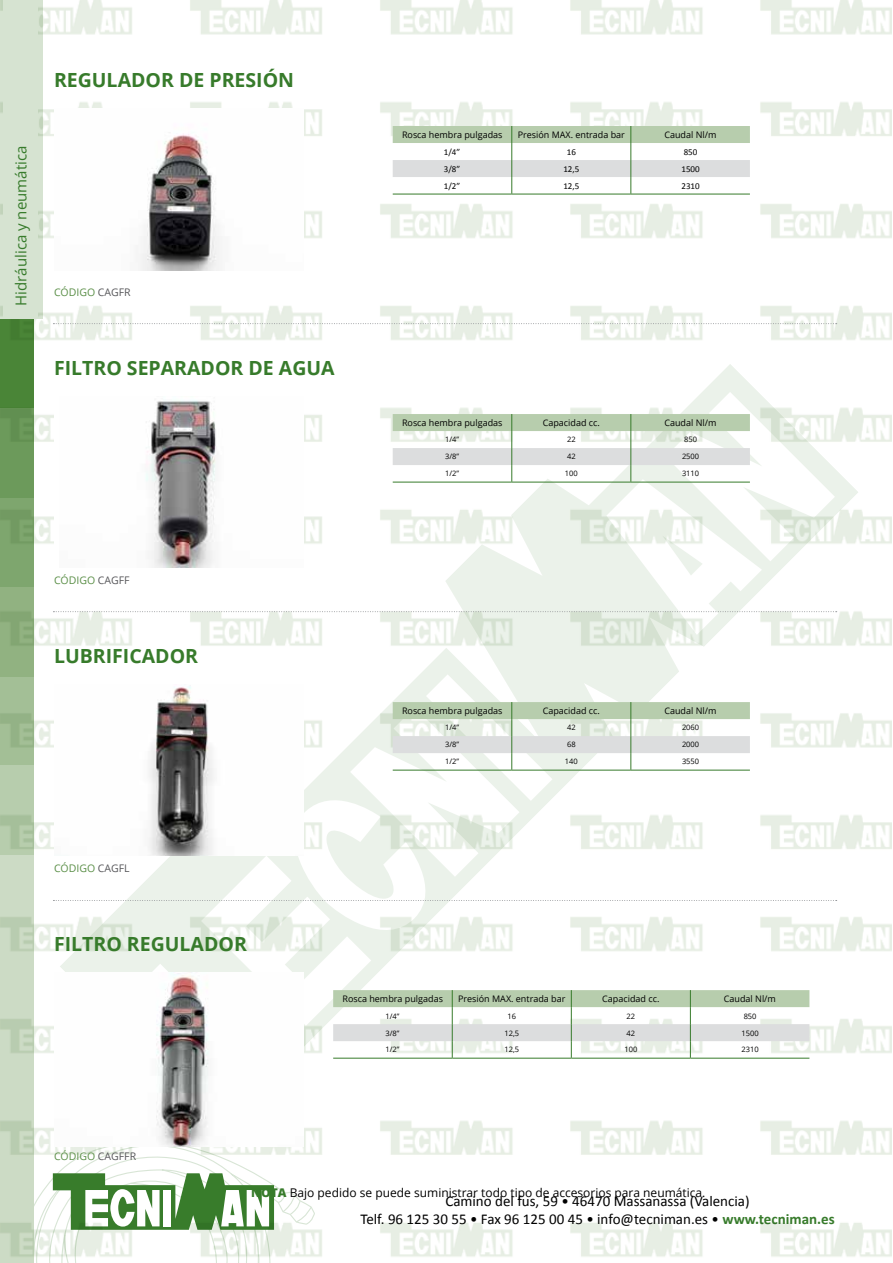
<style>
.page{position:relative;width:893px;height:1263px;background:#fff}
.page>*{position:absolute;margin:0;border:0;box-sizing:border-box;transform-origin:0 0}
.t1{font:700 19.5px "Open Sans";color:#377b2b}
.t2{font:15px/18px "Calibri";color:#000;text-align:center}
.t3{font:15px "Open Sans";color:#377b2b}
.t4{font:12px "Open Sans";color:#000}
.t5{font:10.5px "Open Sans";color:#5b8f48}
.t6{font:9px "Open Sans";color:#000}
.t7{font:9px "Calibri";color:#000}
.t8{font:7.5px "Open Sans";color:#000}
.s1{color:#58585b}
.s2{font-weight:800;color:#377b2b}
.s3{font-weight:700;color:#377b2b}
</style>
<div class="page">
<img style="left:0;top:0;width:892px;height:1263px">
<div style="left:3px;top:0;width:34px;height:318px;background:#d6e3d1"></div>
<img style="left:54px;top:108px;width:250px;height:162px">
<img style="left:54px;top:1058px;width:250px;height:88px">
<svg style="left:393px;top:126px;width:357px;height:68px"></svg>
<hr style="left:393px;top:194px;width:119px;height:1px;background:#377b2b">
<hr style="left:512px;top:194px;width:119px;height:1px;background:#377b2b">
<hr style="left:631px;top:194px;width:119px;height:1px;background:#377b2b">
<hr style="left:333px;top:1058px;width:119px;height:1px;background:#377b2b">
<hr style="left:452px;top:1058px;width:119px;height:1px;background:#377b2b">
<hr style="left:571px;top:1058px;width:119px;height:1px;background:#377b2b">
<hr style="left:690px;top:1058px;width:119px;height:1px;background:#377b2b">
<svg style="left:53px;top:323px;width:784px;height:1px"></svg>
<svg style="left:53px;top:392px;width:784px;height:243px"></svg>
<svg style="left:53px;top:674px;width:784px;height:384px"></svg>
<h2 class="t3" style="left:11px;top:306px;width:161px;rotate:-90deg">Hidráulica y neumática</h2>
<h1 class="t1" style="left:54px;top:66px;width:242px">REGULADOR DE PRESIÓN</h1>
<p class="t5" style="left:54px;top:285px;width:78px">CÓDIGO <span class="s1">CAGFR</span></p>
<h1 class="t1" style="left:54px;top:354px;width:282px">FILTRO SEPARADOR DE AGUA</h1>
<p class="t5" style="left:54px;top:573px;width:77px">CÓDIGO <span class="s1">CAGFF</span></p>
<h1 class="t1" style="left:54px;top:642px;width:146px">LUBRIFICADOR</h1>
<p class="t6" style="left:402px;top:129px;width:102px">Rosca hembra pulgadas</p>
<p class="t6" style="left:518px;top:129px;width:109px">Presión MAX. entrada bar</p>
<p class="t6" style="left:664px;top:129px;width:54px">Caudal Nl/m</p>
<p class="t7" style="left:444px;top:146px;width:18px">1/4”</p>
<p class="t7" style="left:567px;top:146px;width:11px">16</p>
<p class="t7" style="left:684px;top:146px;width:15px">850</p>
<p class="t7" style="left:444px;top:163px;width:18px">3/8”</p>
<p class="t7" style="left:563px;top:163px;width:17px">12,5</p>
<p class="t7" style="left:681px;top:163px;width:20px">1500</p>
<p class="t7" style="left:444px;top:180px;width:18px">1/2”</p>
<p class="t7" style="left:563px;top:180px;width:17px">12,5</p>
<p class="t7" style="left:681px;top:180px;width:20px">2310</p>
<p class="t6" style="left:402px;top:417px;width:102px">Rosca hembra pulgadas</p>
<p class="t6" style="left:543px;top:417px;width:59px">Capacidad cc.</p>
<p class="t6" style="left:664px;top:417px;width:54px">Caudal Nl/m</p>
<p class="t8" style="left:445px;top:435px;width:15px">1/4”</p>
<p class="t8" style="left:567px;top:435px;width:10px">22</p>
<p class="t8" style="left:684px;top:435px;width:14px">850</p>
<p class="t8" style="left:445px;top:452px;width:15px">3/8”</p>
<p class="t8" style="left:567px;top:452px;width:10px">42</p>
<p class="t8" style="left:682px;top:452px;width:19px">2500</p>
<p class="t8" style="left:445px;top:468px;width:15px">1/2”</p>
<p class="t8" style="left:565px;top:468px;width:14px">100</p>
<p class="t8" style="left:682px;top:468px;width:19px">3110</p>
<p class="t6" style="left:402px;top:705px;width:102px">Rosca hembra pulgadas</p>
<p class="t6" style="left:543px;top:705px;width:59px">Capacidad cc.</p>
<p class="t6" style="left:664px;top:705px;width:54px">Caudal Nl/m</p>
<p class="t8" style="left:445px;top:723px;width:15px">1/4”</p>
<p class="t8" style="left:567px;top:723px;width:10px">42</p>
<p class="t8" style="left:682px;top:723px;width:19px">2060</p>
<p class="t8" style="left:445px;top:740px;width:15px">3/8”</p>
<p class="t8" style="left:567px;top:740px;width:10px">68</p>
<p class="t8" style="left:682px;top:740px;width:19px">2000</p>
<p class="t8" style="left:445px;top:756px;width:15px">1/2”</p>
<p class="t8" style="left:565px;top:756px;width:14px">140</p>
<p class="t8" style="left:682px;top:756px;width:19px">3550</p>
<p class="t5" style="left:54px;top:861px;width:77px">CÓDIGO <span class="s1">CAGFL</span></p>
<h1 class="t1" style="left:54px;top:930px;width:194px">FILTRO REGULADOR</h1>
<p class="t5" style="left:54px;top:1149px;width:84px">CÓDIGO <span class="s1">CAGFFR</span></p>
<p class="t6" style="left:342px;top:993px;width:102px">Rosca hembra pulgadas</p>
<p class="t6" style="left:458px;top:993px;width:109px">Presión MAX. entrada bar</p>
<p class="t6" style="left:602px;top:993px;width:59px">Capacidad cc.</p>
<p class="t6" style="left:724px;top:993px;width:54px">Caudal Nl/m</p>
<p class="t8" style="left:386px;top:1011px;width:15px">1/4”</p>
<p class="t8" style="left:507px;top:1011px;width:10px">16</p>
<p class="t8" style="left:627px;top:1011px;width:10px">22</p>
<p class="t8" style="left:744px;top:1011px;width:14px">850</p>
<p class="t8" style="left:386px;top:1028px;width:15px">3/8”</p>
<p class="t8" style="left:504px;top:1028px;width:16px">12,5</p>
<p class="t8" style="left:627px;top:1028px;width:10px">42</p>
<p class="t8" style="left:741px;top:1028px;width:19px">1500</p>
<p class="t8" style="left:386px;top:1044px;width:15px">1/2”</p>
<p class="t8" style="left:504px;top:1044px;width:16px">12,5</p>
<p class="t8" style="left:624px;top:1044px;width:14px">100</p>
<p class="t8" style="left:741px;top:1044px;width:19px">2310</p>
<h3 class="t4" style="left:251px;top:1185px;width:456px"><span class="s2">NOTA</span> Bajo pedido se puede suministrar todo tipo de accesorios para neumática.</h3>
<h2 class="t2" style="left:360px;top:1192px;width:476px">Camino del fus, 59 • 46470 Massanassa (Valencia)<br>Telf. 96 125 30 55 • Fax 96 125 00 45 • info@tecniman.es • <span class="s3">www.tecniman.es</span></h2>
</div>
